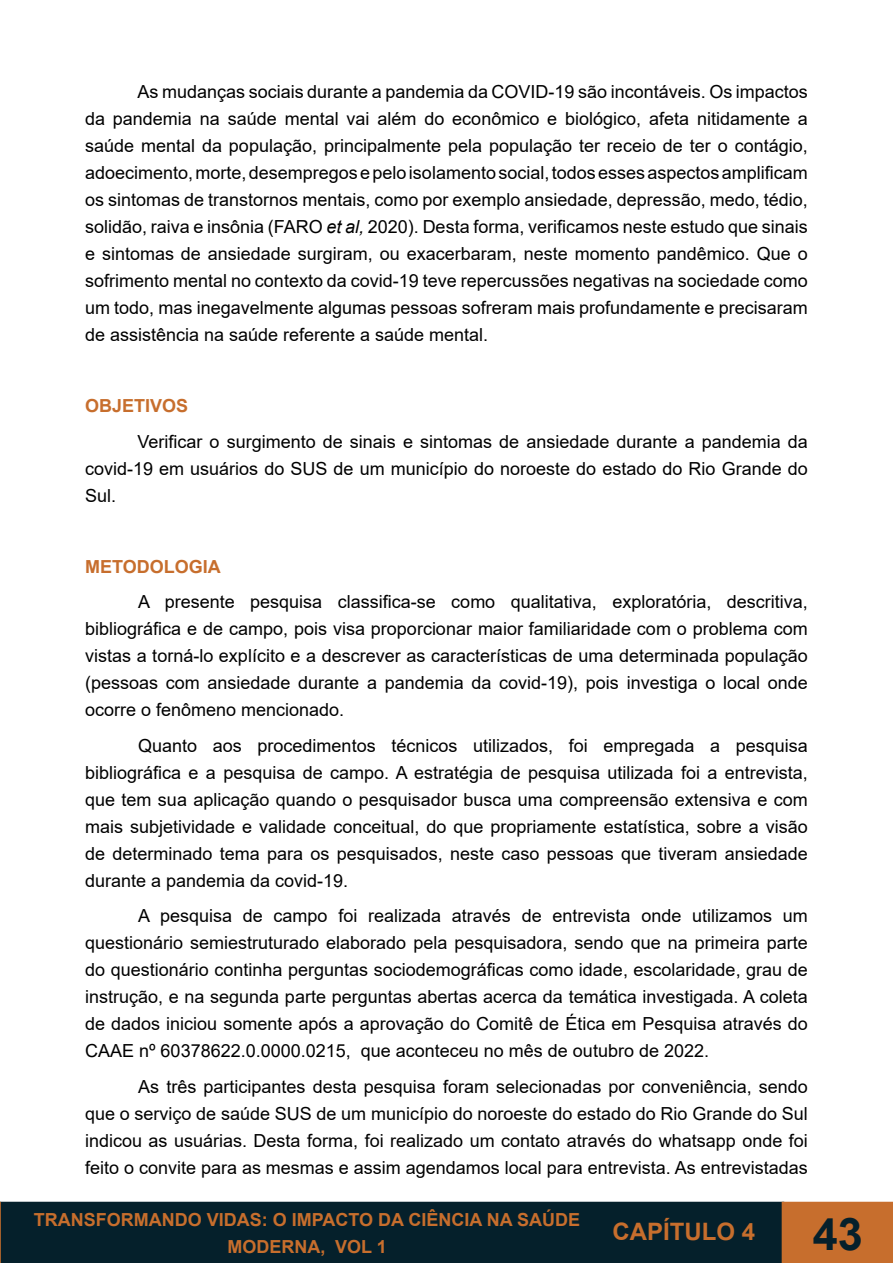
<style>
.page{position:relative;width:893px;height:1263px;background:#fff}
.page>*{position:absolute;margin:0;border:0;box-sizing:border-box;transform-origin:0 0}
.t1{font:700 45px "Arial";color:#05202b}
.t2{font:700 24px "Arial";color:#c76e2d}
.t3{font:18px/27px "Arial";color:#000;text-align:justify}
.Heading_2{font:700 18px/27px "Arial";color:#c76e2d;text-align:center}
.s1{font-style:italic}
</style>
<div class="page">
<div style="left:1px;top:1202px;width:782px;height:60px;background:#05202b"></div>
<div style="left:0;top:1202px;width:784px;height:61px;border:2px solid #05202b"></div>
<svg style="left:0;top:1202px;width:1px;height:61px"></svg>
<div style="left:782px;top:1202px;width:111px;height:61px;background:#c76e2d"></div>
<p class="t3" style="left:85px;top:78px;width:724px;text-indent:52px">As mudanças sociais durante a pandemia da COVID-19 são incontáveis. Os impactos da pandemia na saúde mental vai além do econômico e biológico, afeta nitidamente a saúde mental da população, principalmente pela população ter receio de ter o contágio, adoecimento, morte, desempregos e pelo isolamento social, todos esses aspectos amplificam os sintomas de transtornos mentais, como por exemplo ansiedade, depressão, medo, tédio, solidão, raiva e insônia (FARO <span class="s1">et al,</span> 2020). Desta forma, verificamos neste estudo que sinais e sintomas de ansiedade surgiram, ou exacerbaram, neste momento pandêmico. Que o sofrimento mental no contexto da covid-19 teve repercussões negativas na sociedade como um todo, mas inegavelmente algumas pessoas sofreram mais profundamente e precisaram de assistência na saúde referente a saúde mental.</p>
<p class="Heading_2" style="left:85px;top:393px;width:105px">OBJETIVOS</p>
<p class="t3" style="left:85px;top:428px;width:724px;text-indent:52px">Verificar o surgimento de sinais e sintomas de ansiedade durante a pandemia da covid-19 em usuários do SUS de um município do noroeste do estado do Rio Grande do Sul.</p>
<p class="Heading_2" style="left:85px;top:553px;width:137px">METODOLOGIA</p>
<p class="t3" style="left:85px;top:588px;width:724px;text-indent:53px">A presente pesquisa classifica-se como qualitativa, exploratória, descritiva, bibliográfica e de campo, pois visa proporcionar maior familiaridade com o problema com vistas a torná-lo explícito e a descrever as características de uma determinada população (pessoas com ansiedade durante a pandemia da covid-19), pois investiga o local onde ocorre o fenômeno mencionado.</p>
<p class="t3" style="left:85px;top:732px;width:724px;text-indent:53px">Quanto aos procedimentos técnicos utilizados, foi empregada a pesquisa bibliográfica e a pesquisa de campo. A estratégia de pesquisa utilizada foi a entrevista, que tem sua aplicação quando o pesquisador busca uma compreensão extensiva e com mais subjetividade e validade conceitual, do que propriamente estatística, sobre a visão de determinado tema para os pesquisados, neste caso pessoas que tiveram ansiedade durante a pandemia da covid-19.</p>
<p class="t3" style="left:85px;top:902px;width:724px;text-indent:53px">A pesquisa de campo foi realizada através de entrevista onde utilizamos um questionário semiestruturado elaborado pela pesquisadora, sendo que na primeira parte do questionário continha perguntas sociodemográficas como idade, escolaridade, grau de instrução, e na segunda parte perguntas abertas acerca da temática investigada. A coleta de dados iniciou somente após a aprovação do Comitê de Ética em Pesquisa através do CAAE nº 60378622.0.0000.0215, que aconteceu no mês de outubro de 2022.</p>
<p class="t3" style="left:85px;top:1073px;width:724px;text-indent:53px">As três participantes desta pesquisa foram selecionadas por conveniência, sendo que o serviço de saúde SUS de um município do noroeste do estado do Rio Grande do Sul indicou as usuárias. Desta forma, foi realizado um contato através do whatsapp onde foi feito o convite para as mesmas e assim agendamos local para entrevista. As entrevistadas</p>
<p class="Heading_2" style="left:34px;top:1206px;width:548px">TRANSFORMANDO VIDAS: O IMPACTO DA CIÊNCIA NA SAÚDE<br>MODERNA, VOL 1</p>
<h2 class="t2" style="left:612px;top:1215px;width:144px">CAPÍTULO 4</h2>
<h1 class="t1" style="left:813px;top:1202px;width:52px">43</h1>
</div>
